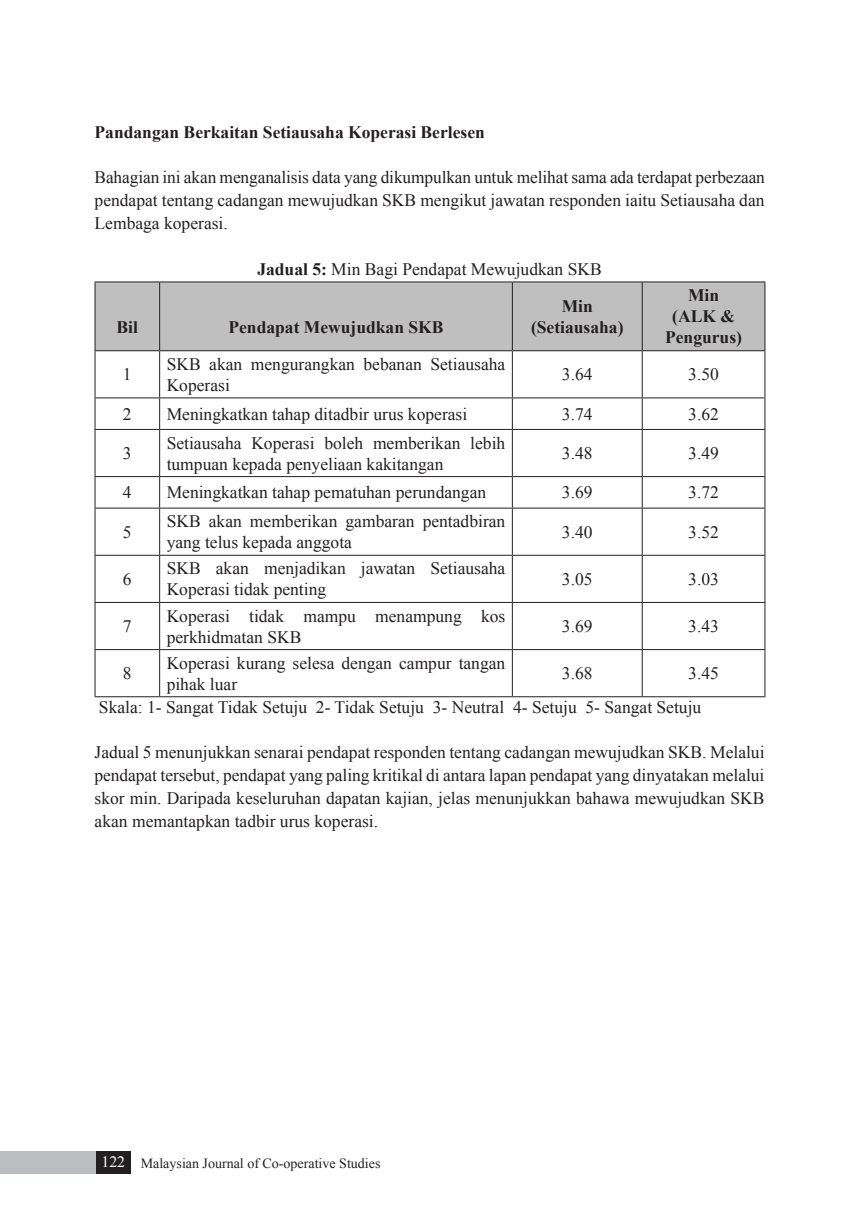
<style>
.page{position:relative;width:859px;height:1226px;background:#fff}
.page>*{position:absolute;margin:0;border:0;box-sizing:border-box;transform-origin:0 0}
.t1{font:17.5px/21px "Times New Roman";color:#231f20}
.t2{font:700 17.5px/21px "Times New Roman";color:#231f20;text-align:center}
.t3{font:14px "Times New Roman";color:#231f20}
.s1{font-weight:700}
.s2{font-size:15.75px;color:#fff}
</style>
<div class="page">
<div style="left:96px;top:1150px;width:35px;height:23px;background:#231f20"></div>
<div style="left:0;top:1150px;width:96px;height:23px;background:#bcbdc0"></div>
<div style="left:95px;top:282px;width:669px;height:68px;background:#bfbfbf"></div>
<hr style="left:94px;top:281px;width:66px;height:1px;background:#231f20">
<hr style="left:94px;top:282px;width:1px;height:68px;background:#231f20">
<hr style="left:160px;top:281px;width:352px;height:1px;background:#231f20">
<hr style="left:159px;top:282px;width:1px;height:68px;background:#231f20">
<hr style="left:512px;top:281px;width:130px;height:1px;background:#231f20">
<hr style="left:511px;top:282px;width:1px;height:68px;background:#231f20">
<hr style="left:642px;top:281px;width:123px;height:1px;background:#231f20">
<hr style="left:641px;top:282px;width:1px;height:68px;background:#231f20">
<hr style="left:764px;top:282px;width:1px;height:68px;background:#231f20">
<hr style="left:94px;top:350px;width:66px;height:1px;background:#231f20">
<hr style="left:94px;top:351px;width:1px;height:46px;background:#231f20">
<hr style="left:160px;top:350px;width:352px;height:1px;background:#231f20">
<hr style="left:159px;top:351px;width:1px;height:46px;background:#231f20">
<hr style="left:512px;top:350px;width:130px;height:1px;background:#231f20">
<hr style="left:511px;top:351px;width:1px;height:46px;background:#231f20">
<hr style="left:642px;top:350px;width:123px;height:1px;background:#231f20">
<hr style="left:641px;top:351px;width:1px;height:46px;background:#231f20">
<hr style="left:764px;top:351px;width:1px;height:46px;background:#231f20">
<hr style="left:94px;top:397px;width:66px;height:1px;background:#231f20">
<hr style="left:94px;top:398px;width:1px;height:31px;background:#231f20">
<hr style="left:160px;top:397px;width:352px;height:1px;background:#231f20">
<hr style="left:159px;top:398px;width:1px;height:31px;background:#231f20">
<hr style="left:512px;top:397px;width:130px;height:1px;background:#231f20">
<hr style="left:511px;top:398px;width:1px;height:31px;background:#231f20">
<hr style="left:642px;top:397px;width:123px;height:1px;background:#231f20">
<hr style="left:641px;top:398px;width:1px;height:31px;background:#231f20">
<hr style="left:764px;top:398px;width:1px;height:31px;background:#231f20">
<hr style="left:94px;top:429px;width:66px;height:1px;background:#231f20">
<hr style="left:94px;top:430px;width:1px;height:46px;background:#231f20">
<hr style="left:160px;top:429px;width:352px;height:1px;background:#231f20">
<hr style="left:159px;top:430px;width:1px;height:46px;background:#231f20">
<hr style="left:512px;top:429px;width:130px;height:1px;background:#231f20">
<hr style="left:511px;top:430px;width:1px;height:46px;background:#231f20">
<hr style="left:642px;top:429px;width:123px;height:1px;background:#231f20">
<hr style="left:641px;top:430px;width:1px;height:46px;background:#231f20">
<hr style="left:764px;top:430px;width:1px;height:46px;background:#231f20">
<hr style="left:94px;top:476px;width:66px;height:1px;background:#231f20">
<hr style="left:94px;top:477px;width:1px;height:30px;background:#231f20">
<hr style="left:160px;top:476px;width:352px;height:1px;background:#231f20">
<hr style="left:159px;top:477px;width:1px;height:30px;background:#231f20">
<hr style="left:512px;top:476px;width:130px;height:1px;background:#231f20">
<hr style="left:511px;top:477px;width:1px;height:30px;background:#231f20">
<hr style="left:642px;top:476px;width:123px;height:1px;background:#231f20">
<hr style="left:641px;top:477px;width:1px;height:30px;background:#231f20">
<hr style="left:764px;top:477px;width:1px;height:30px;background:#231f20">
<hr style="left:94px;top:507px;width:66px;height:1px;background:#231f20">
<hr style="left:94px;top:508px;width:1px;height:47px;background:#231f20">
<hr style="left:160px;top:507px;width:352px;height:1px;background:#231f20">
<hr style="left:159px;top:508px;width:1px;height:47px;background:#231f20">
<hr style="left:512px;top:507px;width:130px;height:1px;background:#231f20">
<hr style="left:511px;top:508px;width:1px;height:47px;background:#231f20">
<hr style="left:642px;top:507px;width:123px;height:1px;background:#231f20">
<hr style="left:641px;top:508px;width:1px;height:47px;background:#231f20">
<hr style="left:764px;top:508px;width:1px;height:47px;background:#231f20">
<hr style="left:94px;top:555px;width:66px;height:1px;background:#231f20">
<hr style="left:94px;top:555px;width:1px;height:47px;background:#231f20">
<hr style="left:160px;top:555px;width:352px;height:1px;background:#231f20">
<hr style="left:159px;top:555px;width:1px;height:47px;background:#231f20">
<hr style="left:512px;top:555px;width:130px;height:1px;background:#231f20">
<hr style="left:511px;top:555px;width:1px;height:47px;background:#231f20">
<hr style="left:642px;top:555px;width:123px;height:1px;background:#231f20">
<hr style="left:641px;top:555px;width:1px;height:47px;background:#231f20">
<hr style="left:764px;top:555px;width:1px;height:47px;background:#231f20">
<hr style="left:94px;top:602px;width:66px;height:1px;background:#231f20">
<hr style="left:94px;top:603px;width:1px;height:46px;background:#231f20">
<hr style="left:160px;top:602px;width:352px;height:1px;background:#231f20">
<hr style="left:159px;top:603px;width:1px;height:46px;background:#231f20">
<hr style="left:512px;top:602px;width:130px;height:1px;background:#231f20">
<hr style="left:511px;top:603px;width:1px;height:46px;background:#231f20">
<hr style="left:642px;top:602px;width:123px;height:1px;background:#231f20">
<hr style="left:641px;top:603px;width:1px;height:46px;background:#231f20">
<hr style="left:764px;top:603px;width:1px;height:46px;background:#231f20">
<hr style="left:94px;top:649px;width:66px;height:1px;background:#231f20">
<hr style="left:94px;top:650px;width:1px;height:46px;background:#231f20">
<hr style="left:160px;top:649px;width:352px;height:1px;background:#231f20">
<hr style="left:159px;top:650px;width:1px;height:46px;background:#231f20">
<hr style="left:512px;top:649px;width:130px;height:1px;background:#231f20">
<hr style="left:511px;top:650px;width:1px;height:46px;background:#231f20">
<hr style="left:642px;top:649px;width:123px;height:1px;background:#231f20">
<hr style="left:641px;top:650px;width:1px;height:46px;background:#231f20">
<hr style="left:764px;top:650px;width:1px;height:46px;background:#231f20">
<hr style="left:94px;top:696px;width:66px;height:1px;background:#231f20">
<hr style="left:160px;top:696px;width:352px;height:1px;background:#231f20">
<hr style="left:512px;top:696px;width:130px;height:1px;background:#231f20">
<hr style="left:642px;top:696px;width:123px;height:1px;background:#231f20">
<p class="t2" style="left:94px;top:121px;width:391px">Pandangan Berkaitan Setiausaha Koperasi Berlesen</p>
<p class="t1" style="left:94px;top:166px;width:671px;line-height:22.8px;text-align:justify">Bahagian ini akan menganalisis data yang dikumpulkan untuk melihat sama ada terdapat perbezaan pendapat tentang cadangan mewujudkan SKB mengikut jawatan responden iaitu Setiausaha dan Lembaga koperasi.</p>
<p class="t1" style="left:257px;top:258px;width:346px"><span class="s1">Jadual 5:</span> Min Bagi Pendapat Mewujudkan SKB</p>
<p class="t2" style="left:117px;top:316px;width:23px">Bil</p>
<p class="t2" style="left:228px;top:316px;width:216px">Pendapat Mewujudkan SKB</p>
<p class="t2" style="left:561px;top:295px;width:33px">Min</p>
<p class="t2" style="left:531px;top:316px;width:94px">(Setiausaha)</p>
<p class="t2" style="left:687px;top:284px;width:33px">Min</p>
<p class="t2" style="left:665px;top:305px;width:78px">(ALK &amp;<br>Pengurus)</p>
<p class="t1" style="left:123px;top:364px;width:10px">1</p>
<p class="t1" style="left:167px;top:353px;width:340px">SKB akan mengurangkan bebanan Setiausaha<br>Koperasi</p>
<p class="t1" style="left:561px;top:364px;width:32px">3.64</p>
<p class="t1" style="left:688px;top:364px;width:32px">3.50</p>
<p class="t1" style="left:123px;top:403px;width:10px">2</p>
<p class="t1" style="left:167px;top:403px;width:302px">Meningkatkan tahap ditadbir urus koperasi</p>
<p class="t1" style="left:561px;top:403px;width:32px">3.74</p>
<p class="t1" style="left:688px;top:403px;width:32px">3.62</p>
<p class="t1" style="left:123px;top:442px;width:10px">3</p>
<p class="t1" style="left:167px;top:432px;width:340px">Setiausaha Koperasi boleh memberikan lebih tumpuan kepada penyeliaan kakitangan</p>
<p class="t1" style="left:561px;top:442px;width:32px">3.48</p>
<p class="t1" style="left:688px;top:442px;width:32px">3.49</p>
<p class="t1" style="left:123px;top:482px;width:10px">4</p>
<p class="t1" style="left:167px;top:482px;width:321px">Meningkatkan tahap pematuhan perundangan</p>
<p class="t1" style="left:561px;top:482px;width:32px">3.69</p>
<p class="t1" style="left:688px;top:482px;width:32px">3.72</p>
<p class="t1" style="left:123px;top:521px;width:10px">5</p>
<p class="t1" style="left:167px;top:510px;width:340px">SKB akan memberikan gambaran pentadbiran yang telus kepada anggota</p>
<p class="t1" style="left:561px;top:521px;width:32px">3.40</p>
<p class="t1" style="left:688px;top:521px;width:32px">3.52</p>
<p class="t1" style="left:123px;top:568px;width:10px">6</p>
<p class="t1" style="left:167px;top:557px;width:340px">SKB akan menjadikan jawatan Setiausaha<br>Koperasi tidak penting</p>
<p class="t1" style="left:561px;top:568px;width:32px">3.05</p>
<p class="t1" style="left:688px;top:568px;width:32px">3.03</p>
<p class="t1" style="left:123px;top:615px;width:10px">7</p>
<p class="t1" style="left:167px;top:605px;width:340px">Koperasi tidak mampu menampung kos perkhidmatan SKB</p>
<p class="t1" style="left:561px;top:615px;width:32px">3.69</p>
<p class="t1" style="left:688px;top:615px;width:32px">3.43</p>
<p class="t1" style="left:123px;top:662px;width:10px">8</p>
<p class="t1" style="left:167px;top:652px;width:340px">Koperasi kurang selesa dengan campur tangan pihak luar</p>
<p class="t1" style="left:561px;top:662px;width:32px">3.68</p>
<p class="t1" style="left:688px;top:662px;width:32px">3.45</p>
<p class="t1" style="left:99px;top:696px;width:603px">Skala: 1- Sangat Tidak Setuju 2- Tidak Setuju 3- Neutral 4- Setuju 5- Sangat Setuju</p>
<p class="t1" style="left:94px;top:741px;width:671px;line-height:22.8px;text-align:justify">Jadual 5 menunjukkan senarai pendapat responden tentang cadangan mewujudkan SKB. Melalui pendapat tersebut, pendapat yang paling kritikal di antara lapan pendapat yang dinyatakan melalui skor min. Daripada keseluruhan dapatan kajian, jelas menunjukkan bahawa mewujudkan SKB akan memantapkan tadbir urus koperasi.</p>
<p class="t3" style="left:101px;top:1153px;width:280px"><span class="s2">122</span> Malaysian Journal of Co-operative Studies</p>
</div>
